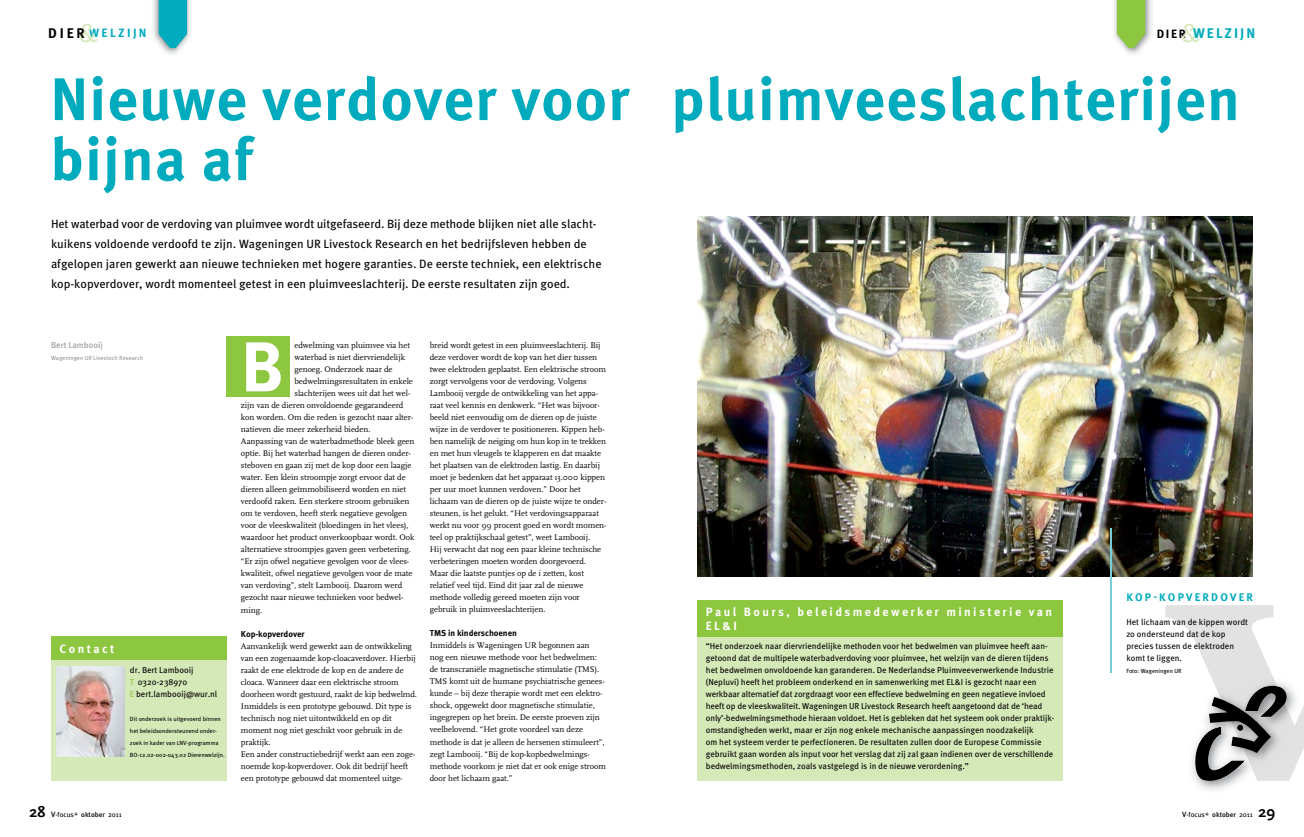
<style>
.page{position:relative;width:1304px;height:837px;background:#fff}
.page>*{position:absolute;margin:0;border:0;box-sizing:border-box;transform-origin:0 0}
.t1{font:700 70.4px "Meta OT";color:#fff}
.t2{font:700 60px/60px "Meta OT";letter-spacing:.015em;color:#00abbd}
.t3{font:700 16px "Scala Sans OT";color:#000}
.t4{font:700 14px "Meta OT";letter-spacing:.14em;color:#00abbd}
.t5{font:12px/20px "Meta OT";color:#000}
.t6{font:700 12px/14.4px "Meta OT";letter-spacing:.2em;color:#fff}
.t7{font:700 12px "Meta OT";letter-spacing:.2em;color:#00abbd}
.t8{font:700 11px "Meta OT";letter-spacing:.2em;color:#00abbd}
.t9{font:8.6px/12px "Scala OT";letter-spacing:-.005em;color:#000}
.t10{font:8.6px/12px "Meta OT";letter-spacing:-.005em;color:#000}
.t11{font:700 8.6px "Meta OT";letter-spacing:-.005em;color:#000}
.t12{font:8.6px "Meta OT";color:#939598}
.t13{font:7px "Meta OT";color:#000}
.t14{font:6px/12px "Meta OT";color:#000}
.t15{font:6px "Meta OT";color:#939598}
.s1{font-size:14px;color:#000}
.s2{font-family:"Scala Sans OT";font-weight:400;font-size:24.6px;color:#d5e8b7}
.s3{font-size:12px;color:#000}
.s4{color:#8dc63f}
.s5{font-style:italic}
.s6{font-family:"Scala Sans OT";font-weight:700;font-size:16px}
.s7{font-weight:500;font-size:7.6px}
.s8{font-weight:500}
</style>
<div class="page">
<img style="left:153px;top:0;width:38px;height:54px">
<svg style="left:159px;top:0;width:28px;height:48px"></svg>
<img style="left:1114px;top:0;width:38px;height:54px">
<svg style="left:1117px;top:0;width:28px;height:48px"></svg>
<img style="left:1195px;top:780px;width:66px;height:10px">
<svg style="left:1165px;top:605px;width:139px;height:175px"></svg>
<div style="left:227px;top:336px;width:63px;height:60px;background:#8dc63f"></div>
<div style="left:51px;top:636px;width:176px;height:24px;background:#8dc63f"></div>
<div style="left:51px;top:660px;width:176px;height:120px;background:#d5e8b7"></div>
<img style="left:697px;top:216px;width:556px;height:360px">
<hr style="left:1110px;top:528px;width:1px;height:144px;background:#76ced9">
<img style="left:56px;top:666px;width:68px;height:90px">
<div style="left:697px;top:636px;width:366px;height:144px;background:#d5e8b7"></div>
<div style="left:697px;top:600px;width:366px;height:36px;background:#8dc63f"></div>
<h3 class="t7" style="left:48px;top:26px;width:100px"><span class="s1">DIER</span><span class="s2">&amp;</span>WELZIJN</h3>
<h3 class="t4" style="left:1157px;top:24px;width:100px"><span class="s3">DIER</span><span class="s2">&amp;</span>WELZIJN</h3>
<h2 class="t2" style="left:50px;top:70px;width:1191px">Nieuwe verdover voor pluimveeslachterijen bijna af</h2>
<p class="t5" style="left:51px;top:214px;width:552px">Het waterbad voor de verdoving van pluimvee wordt uitgefaseerd. Bij deze methode blijken niet alle slacht&shy;kuikens voldoende verdoofd te zijn. Wageningen UR Livestock Research en het bedrijfsleven hebben de afgelopen jaren gewerkt aan nieuwe technieken met hogere garanties. De eerste techniek, een elektrische kop-kopverdover, wordt momenteel getest in een pluimveeslachterij. De eerste resultaten zijn goed.</p>
<p class="t12" style="left:51px;top:340px;width:53px">Bert Lambooij</p>
<p class="t15" style="left:51px;top:354px;width:94px">Wageningen UR Livestoch Research</p>
<h3 class="t6" style="left:60px;top:641px;width:56px">Contact</h3>
<p class="t10" style="left:130px;top:663px;width:89px">dr. Bert Lambooij<br><span class="s4">T</span> 0320-238970<br><span class="s4">E</span> bert.lambooij@wur.nl</p>
<p class="t14" style="left:130px;top:712px;width:96px">Dit onderzoek is uitgevoerd binnen het beleidsondersteunend onder&shy;zoek in kader van LNV-programma BO-12.02-002-043.02 Dierenwelzijn.</p>
<h1 class="t1" style="left:241px;top:322px;width:44px">B</h1>
<p class="t9" style="left:294px;top:339px;width:117px">edwelming van pluimvee via het</p>
<p class="t9" style="left:294px;top:351px;width:112px">waterbad is niet diervriendelijk</p>
<p class="t9" style="left:294px;top:363px;width:100px">genoeg. Onderzoek naar de</p>
<p class="t9" style="left:294px;top:375px;width:120px">bedwelmingsresultaten in enkele</p>
<p class="t9" style="left:294px;top:387px;width:117px">slachterijen wees uit dat het wel-</p>
<p class="t9" style="left:241px;top:399px;width:164px">zijn van de dieren onvoldoende gegarandeerd</p>
<p class="t9" style="left:241px;top:411px;width:174px">kon worden. Om die reden is gezocht naar alter-</p>
<p class="t9" style="left:241px;top:423px;width:131px">natieven die meer zekerheid bieden.</p>
<p class="t9" style="left:241px;top:435px;width:175px">Aanpassing van de waterbadmethode bleek geen</p>
<p class="t9" style="left:241px;top:447px;width:171px">optie. Bij het waterbad hangen de dieren onder-</p>
<p class="t9" style="left:241px;top:459px;width:172px">steboven en gaan zij met de kop door een laagje</p>
<p class="t9" style="left:241px;top:471px;width:166px">water. Een klein stroompje zorgt ervoor dat de</p>
<p class="t9" style="left:241px;top:483px;width:166px">dieren alleen geïmmobiliseerd worden en niet</p>
<p class="t9" style="left:241px;top:495px;width:170px">verdoofd raken. Een sterkere stroom gebruiken</p>
<p class="t9" style="left:241px;top:507px;width:168px">om te verdoven, heeft sterk negatieve gevolgen</p>
<p class="t9" style="left:241px;top:519px;width:169px">voor de vleeskwaliteit (bloedingen in het vlees),</p>
<p class="t9" style="left:241px;top:531px;width:175px">waardoor het product onverkoopbaar wordt. Ook</p>
<p class="t9" style="left:241px;top:543px;width:172px">alternatieve stroompjes gaven geen verbetering.</p>
<p class="t9" style="left:241px;top:555px;width:170px">“Er zijn ofwel negatieve gevolgen voor de vlees-</p>
<p class="t9" style="left:241px;top:567px;width:173px">kwaliteit, ofwel negatieve gevolgen voor de mate</p>
<p class="t9" style="left:241px;top:579px;width:163px">van verdoving”, stelt Lambooij. Daarom werd</p>
<p class="t9" style="left:241px;top:591px;width:164px">gezocht naar nieuwe technieken voor bedwel-</p>
<p class="t9" style="left:241px;top:603px;width:23px">ming.</p>
<p class="t11" style="left:241px;top:628px;width:65px">Kop-kopverdover</p>
<p class="t9" style="left:241px;top:639px;width:178px">Aanvankelijk werd gewerkt aan de ontwikkeling van een zogenaamde kop-cloacaverdover. Hierbij raakt de ene elektrode de kop en de andere de cloaca. Wanneer daar een elektrische stroom doorheen wordt gestuurd, raakt de kip bedwelmd.<br>Inmiddels is een prototype gebouwd. Dit type is technisch nog niet uitontwikkeld en op dit moment nog niet geschikt voor gebruik in de praktijk.<br>Een ander constructiebedrijf werkt aan een zoge&shy;noemde kop-kopverdover. Ook dit bedrijf heeft een prototype gebouwd dat momenteel uitge-</p>
<p class="t9" style="left:430px;top:339px;width:178px">breid wordt getest in een pluimveeslachterij. Bij deze verdover wordt de kop van het dier tussen twee elektroden geplaatst. Een elektrische stroom zorgt vervolgens voor de verdoving. Volgens Lambooij vergde de ontwikkeling van het appa&shy;raat veel kennis en denkwerk. “Het was bijvoor&shy;beeld niet eenvoudig om de dieren op de juiste wijze in de verdover te positioneren. Kippen heb&shy;ben namelijk de neiging om hun kop in te trekken en met hun vleugels te klapperen en dat maakte het plaatsen van de elektroden lastig. En daarbij moet je bedenken dat het apparaat 13.000 kippen per uur moet kunnen verdoven.” Door het lichaam van de dieren op de juiste wijze te onder&shy;steunen, is het gelukt. “Het verdovingsapparaat werkt nu voor 99 procent goed en wordt momen&shy;teel op praktijkschaal getest”, weet Lambooij.<br>Hij verwacht dat nog een paar kleine technische verbeteringen moeten worden doorgevoerd.<br>Maar die laatste puntjes op de <span class="s5">i</span> zetten, kost relatief veel tijd. Eind dit jaar zal de nieuwe methode volledig gereed moeten zijn voor gebruik in pluimveeslachterijen.</p>
<p class="t11" style="left:430px;top:627px;width:89px">TMS in kinderschoenen</p>
<p class="t9" style="left:430px;top:639px;width:178px">Inmiddels is Wageningen UR begonnen aan<br>nog een nieuwe methode voor het bedwelmen: de transcraniële magnetische stimulatie (TMS).<br>TMS komt uit de humane psychiatrische genees&shy;kunde – bij deze therapie wordt met een elektro&shy;shock, opgewekt door magnetische stimulatie, ingegrepen op het brein. De eerste proeven zijn veelbelovend. “Het grote voordeel van deze methode is dat je alleen de hersenen stimuleert”, zegt Lambooij. “Bij de kop-kopbedwelmings&shy;methode voorkom je niet dat er ook enige stroom door het lichaam gaat.”</p>
<h3 class="t6" style="left:706px;top:604px;width:348px">Paul Bours, beleidsmedewerker ministerie van<br>EL&amp;I</h3>
<p class="t10" style="left:706px;top:639px;width:350px">“Het onderzoek naar diervriendelijke methoden voor het bedwelmen van pluimvee heeft aan&shy;getoond dat de multipele waterbadverdoving voor pluimvee, het welzijn van de dieren tijdens het bedwelmen onvoldoende kan garanderen. De Nederlandse Pluimveeverwerkende Industrie (Nepluvi) heeft het probleem onderkend en in samenwerking met EL&amp;I is gezocht naar een werkbaar alternatief dat zorgdraagt voor een effectieve bedwelming en geen negatieve invloed heeft op de vleeskwaliteit. Wageningen UR Livestock Research heeft aangetoond dat de ‘head only’-bedwelmingsmethode hieraan voldoet. Het is gebleken dat het systeem ook onder praktijk&shy;omstandigheden werkt, maar er zijn nog enkele mechanische aanpassingen noodzakelijk<br>om het systeem verder te perfectioneren. De resultaten zullen door de Europese Commissie gebruikt gaan worden als input voor het verslag dat zij zal gaan indienen over de verschillende bedwelmingsmethoden, zoals vastgelegd is in de nieuwe verordening.”</p>
<p class="t8" style="left:1126px;top:589px;width:128px">KOP-KOPVERDOVER</p>
<p class="t10" style="left:1126px;top:615px;width:123px">Het lichaam van de kippen wordt zo ondersteund dat de kop precies tussen de elektroden komt te liggen.</p>
<p class="t14" style="left:1126px;top:664px;width:57px">Foto: Wageningen UR</p>
<p class="t13" style="left:29px;top:809px;width:94px"><span class="s6">28</span> <span class="s7">V</span>-focus+ <span class="s8">oktober</span> 2011</p>
<p class="t13" style="left:1182px;top:809px;width:72px"><span class="s7">V</span>-focus+ <span class="s8">oktober</span> 2011</p>
<h3 class="t3" style="left:1259px;top:802px;width:18px">29</h3>
</div>
